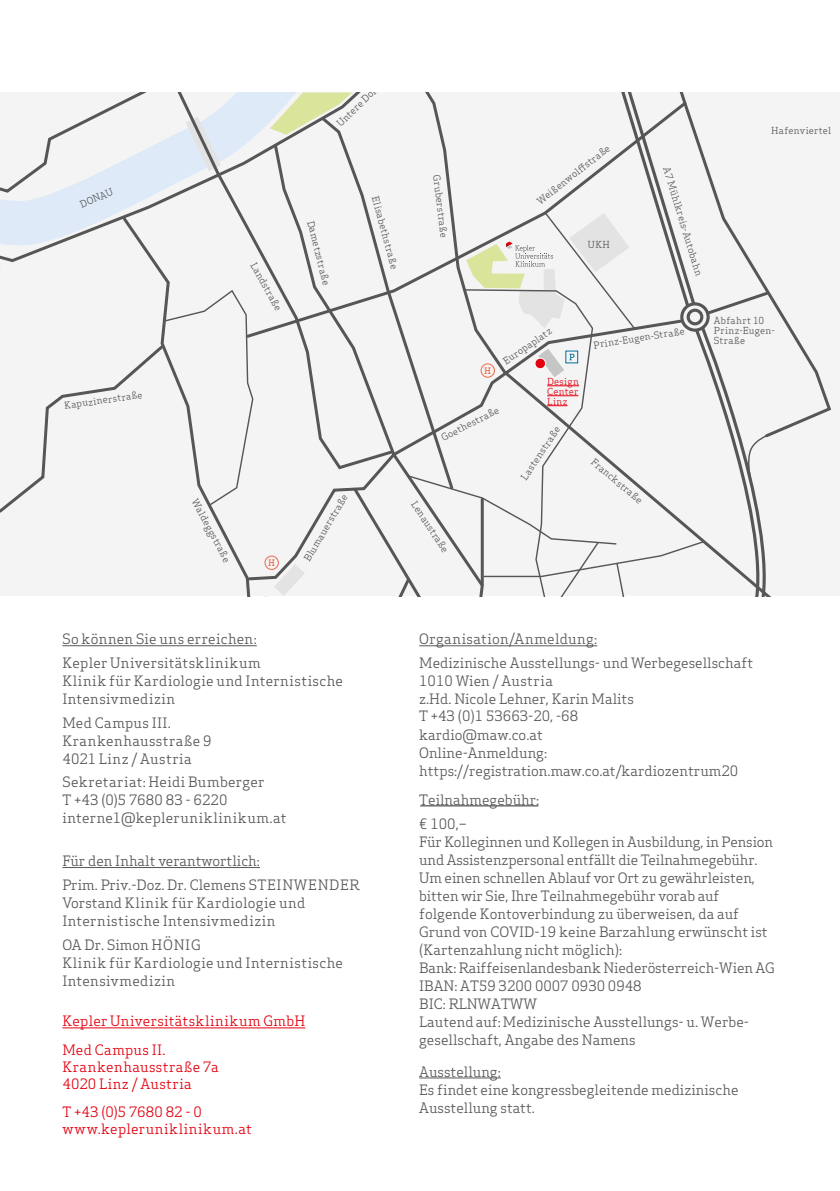
<style>
.page{position:relative;width:840px;height:1191px;background:#fff}
.page>*{position:absolute;margin:0;border:0;box-sizing:border-box;transform-origin:0 0}
.t1{font:14px/18px "Apex Serif";color:#57585a}
.t2{font:14px/18px "Apex Serif";letter-spacing:.02em;color:#565656}
.t3{font:14px/17px "Apex Serif";letter-spacing:.025em;color:#e3000f}
.t4{font:14px/23.6px "Apex Serif";color:#565656}
.t5{font:9.4px/10px "Apex Serif";letter-spacing:.035em;color:#565656}
.t6{font:9.4px/10px "Apex Serif";letter-spacing:.025em;color:#e3000f;text-align:justify}
.t7{font:500 8.8px "Apex Serif";color:#ed694a}
</style>
<div class="page">
<hr style="left:62px;top:1027px;width:243px;height:1px;background:#e3000f">
<hr style="left:62px;top:645px;width:195px;height:1px;background:#565656">
<hr style="left:62px;top:867px;width:198px;height:1px;background:#565656">
<div style="left:0;top:131px;width:839px;height:403px;background:#f4f4f4"></div>
<div style="left:792px;top:131px;width:40px;height:309px;background:#f4f4f4"></div>
<svg style="left:0;top:194px;width:103px;height:70px"></svg>
<div style="left:779px;top:131px;width:13px;height:465px;background:#f4f4f4"></div>
<div style="left:0;top:343px;width:110px;height:253px;background:#f4f4f4"></div>
<svg style="left:395px;top:92px;width:377px;height:504px"></svg>
<svg style="left:741px;top:434px;width:25px;height:59px"></svg>
<svg style="left:0;top:92px;width:103px;height:102px"></svg>
<svg style="left:103px;top:92px;width:292px;height:379px"></svg>
<div style="left:713px;top:92px;width:126px;height:39px;background:#f4f4f4"></div>
<svg style="left:681px;top:303px;width:27px;height:27px"></svg>
<div style="left:680px;top:302px;width:29px;height:30px;border:3px solid #565656;border-radius:50%"></div>
<svg style="left:110px;top:211px;width:594px;height:385px"></svg>
<hr style="left:419px;top:645px;width:178px;height:1px;background:#57585a">
<hr style="left:419px;top:1077px;width:81px;height:1px;background:#57585a">
<hr style="left:420px;top:805px;width:118px;height:1px;background:#57585a">
<p class="t5" style="left:78px;top:200px;width:36px;rotate:-23deg">DONAU</p>
<p class="t5" style="left:63px;top:400px;width:80px;rotate:-8deg">Kapuzinerstraße</p>
<p class="t5" style="left:257px;top:261px;width:55px;rotate:61deg">Landstraße</p>
<p class="t5" style="left:199px;top:497px;width:72px;rotate:62deg">Waldeggstraße</p>
<p class="t7" style="left:268px;top:557px;width:8px">H</p>
<p class="t5" style="left:335px;top:121px;width:92px;rotate:-44deg">Untere Donaulände</p>
<p class="t5" style="left:315px;top:219px;width:68px;rotate:76deg">Dametzstraße</p>
<p class="t5" style="left:380px;top:195px;width:76px;rotate:75deg">Elisabethstraße</p>
<p class="t5" style="left:441px;top:174px;width:65px;rotate:83deg">Gruberstraße</p>
<p class="t5" style="left:534px;top:198px;width:91px;rotate:-38deg">Weißenwolff straße</p>
<p class="t5" style="left:587px;top:239px;width:23px">UKH</p>
<p class="t5" style="left:671px;top:166px;width:114px;rotate:73deg">A7 Mühlkreis-Autobahn</p>
<p class="t5" style="left:770px;top:126px;width:62px">Hafenviertel</p>
<p class="t7" style="left:484px;top:365px;width:8px">H</p>
<p class="t5" style="left:501px;top:357px;width:58px;rotate:-34deg">Europaplatz</p>
<p class="t6" style="left:547px;top:376px;width:33px">Design Center Linz</p>
<p class="t5" style="left:592px;top:340px;width:93px;rotate:-9deg">Prinz-Eugen-Straße</p>
<p class="t5" style="left:713px;top:315px;width:62px">Abfahrt 10<br>Prinz-Eugen-<br>Straße</p>
<p class="t5" style="left:302px;top:558px;width:78px;rotate:-60deg">Blumauerstraße</p>
<p class="t5" style="left:439px;top:433px;width:65px;rotate:-27deg">Goethestraße</p>
<p class="t5" style="left:417px;top:499px;width:60px;rotate:56deg">Lenaustraße</p>
<p class="t5" style="left:519px;top:476px;width:63px;rotate:-56deg">Lastenstraße</p>
<p class="t5" style="left:595px;top:456px;width:65px;rotate:40deg">Franckstraße</p>
<p class="t2" style="left:62px;top:627px;width:200px;line-height:23.6px">So können Sie uns erreichen:<br>Kepler Universitätsklinikum</p>
<p class="t2" style="left:62px;top:672px;width:282px">Klinik für Kardiologie und Internistische<br>Intensivmedizin</p>
<p class="t2" style="left:62px;top:713px;width:150px">Med Campus III.<br>Krankenhausstraße 9<br>4021 Linz / Austria</p>
<p class="t2" style="left:62px;top:773px;width:225px">Sekretariat: Heidi Bumberger<br>T +43 (0)5 7680 83 - 6220 interne1@kepleruniklinikum.at</p>
<p class="t4" style="left:62px;top:849px;width:298px">Für den Inhalt verantwortlich:<br>Prim. Priv.-Doz. Dr. Clemens STEINWENDER</p>
<p class="t2" style="left:62px;top:893px;width:244px">Vorstand Klinik für Kardiologie und<br>Internistische Intensivmedizin</p>
<p class="t2" style="left:62px;top:935px;width:282px">OA Dr. Simon HÖNIG<br>Klinik für Kardiologie und Internistische<br>Intensivmedizin</p>
<p class="t3" style="left:62px;top:1007px;width:244px;line-height:28.4px">Kepler Universitätsklinikum GmbH<br>Med Campus II.</p>
<p class="t3" style="left:62px;top:1058px;width:158px">Krankenhausstraße 7a<br>4020 Linz / Austria</p>
<p class="t3" style="left:62px;top:1103px;width:191px">T +43 (0)5 7680 82 - 0 www.kepleruniklinikum.at</p>
<p class="t5" style="left:417px;top:608px;width:68px;rotate:59deg">Wiener Straße</p>
<p class="t1" style="left:419px;top:627px;width:335px;line-height:23.6px">Organisation/Anmeldung:<br>Medizinische Ausstellungs- und Werbegesellschaft</p>
<p class="t1" style="left:419px;top:672px;width:216px">1010 Wien / Austria<br>z.Hd. Nicole Lehner, Karin Malits</p>
<p class="t1" style="left:419px;top:706px;width:320px">T +43 (0)1 53663-20, -68<br>kardio@maw.co.at<br>Online-Anmeldung: https://registration.maw.co.at/kardiozentrum20</p>
<p class="t1" style="left:419px;top:788px;width:122px;line-height:23.6px">Teilnahmegebühr: € 100,–</p>
<p class="t1" style="left:419px;top:833px;width:357px">Für Kolleginnen und Kollegen in Ausbildung, in Pension und Assistenzpersonal entfällt die Teilnahmegebühr.<br>Um einen schnellen Ablauf vor Ort zu gewährleisten, bitten wir Sie, Ihre Teilnahmegebühr vorab auf folgende Kontoverbindung zu überweisen, da auf Grund von COVID-19 keine Barzahlung erwünscht ist (Kartenzahlung nicht möglich):<br>Bank: Raiffeisenlandesbank Niederösterreich-Wien AG IBAN: AT59 3200 0007 0930 0948<br>BIC: RLNWATWW<br>Lautend auf: Medizinische Ausstellungs- u. Werbe&shy;gesellschaft, Angabe des Namens</p>
<p class="t1" style="left:419px;top:1062px;width:321px">Ausstellung:<br>Es findet eine kongressbegleitende medizinische<br>Ausstellung statt.</p>
</div>
